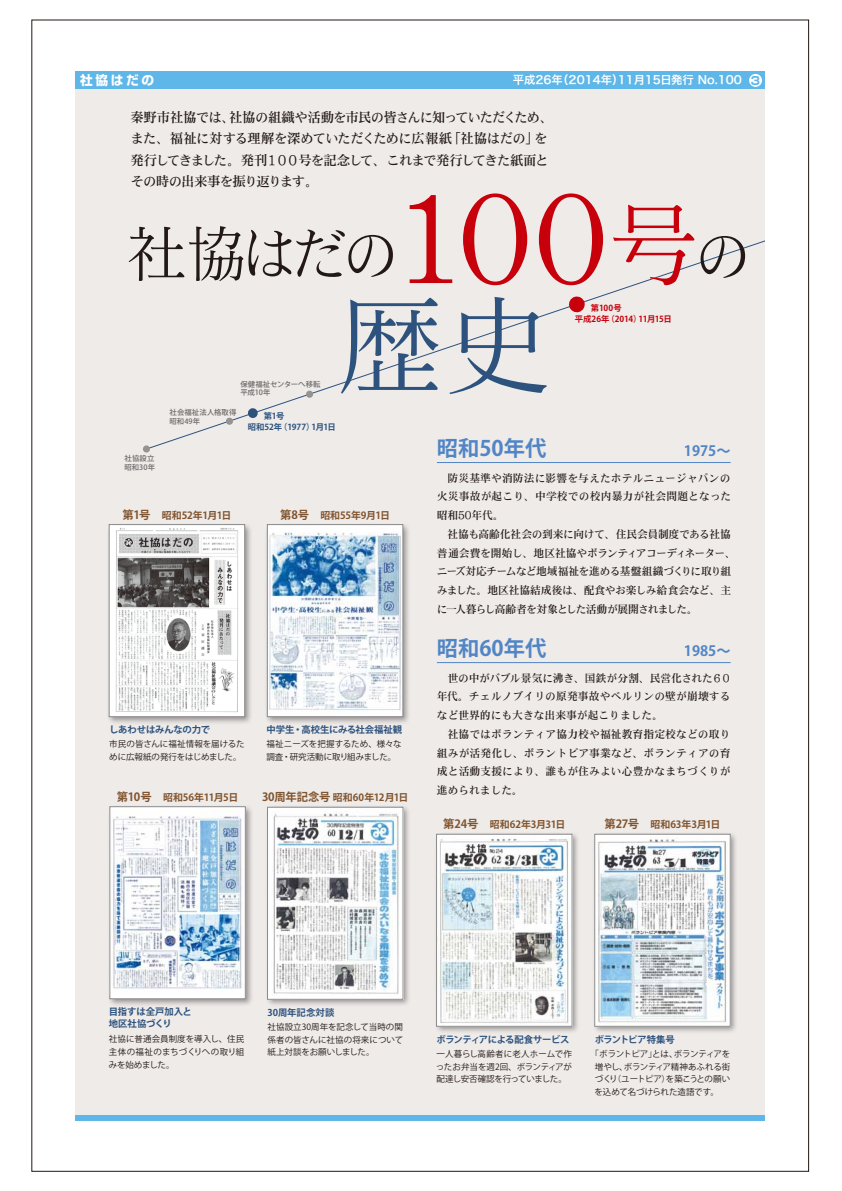
<style>
.page{position:relative;width:842px;height:1191px;background:#fff}
.page>*{position:absolute;margin:0;border:0;box-sizing:border-box;transform-origin:0 0}
.t1{font:145.8px "DF Mincho P Std W3";color:#c7000b}
.t2{font:107.1px "DF Mincho P Std W3";color:#2d527e}
.t3{font:59.5px "DF Mincho P Std W3";letter-spacing:-.125em;color:#221815}
.t4{font:700 21.3px "Koz Go Pro";color:#5185c5}
.t5{font:700 14.2px "Koz Go Pro";color:#5185c5}
.t6{font:13.4px/21.3px "DF Mincho P Std W5";letter-spacing:-.06em;color:#221815}
.t7{font:700 12.8px "Shin Go Pro";letter-spacing:.2em;color:#fff}
.t8{font:11.3px "Hira Kaku Pro W6";color:#fff}
.t9{font:10.8px/18.7px "DF Mincho P Std W5";letter-spacing:-.015em;color:#221815}
.t10{font:10.8px/18.7px "DF Mincho P Std W5";letter-spacing:.01em;color:#221815}
.t11{font:700 9.9px "Koz Go Pro";letter-spacing:-.02em;color:#80542e}
.t12{font:700 9.9px "Koz Go Pro";color:#80542e}
.t13{font:700 9.9px "Koz Go Pro";letter-spacing:-.04em;color:#80542e}
.t14{font:700 9.4px/12.2px "Koz Go Pro";letter-spacing:-.015em;color:#2d527e}
.t15{font:700 9.4px "Koz Go Pro";letter-spacing:-.045em;color:#2d527e}
.t16{font:700 9.4px "Koz Go Pro";letter-spacing:-.035em;color:#2d527e}
.t17{font:8.5px/12.8px "Koz Go Pro";color:#221815;text-align:justify}
.t18{font:700 8.3px/11px "Koz Go Pro";letter-spacing:-.025em;color:#c7000b}
.t19{font:700 8.3px "Koz Go Pro";letter-spacing:-.01em;color:#2d527e}
.t20{font:500 7.4px/8.8px "Koz Go Pro";letter-spacing:.01em;color:#6a6867}
.s1{font-family:"Shin Go Pro";font-weight:700;color:#5eb7e8}
.s2{font-size:89.3px}
.s3{font-size:59.5px;color:#221815}
.s4{font-size:11.3px}
</style>
<div class="page">
<div style="left:75px;top:85px;width:690px;height:1032px;background:#eeebe9"></div>
<img style="left:109px;top:806px;width:125px;height:199px">
<div style="left:110px;top:806px;width:135px;height:192px;background:#fff"></div>
<img style="left:112px;top:816px;width:122px;height:173px">
<img style="left:108px;top:524px;width:126px;height:199px">
<img style="left:234px;top:524px;width:207px;height:199px">
<img style="left:111px;top:526px;width:132px;height:189px">
<img style="left:561px;top:832px;width:175px;height:201px">
<img style="left:234px;top:806px;width:208px;height:227px">
<img style="left:269px;top:809px;width:132px;height:188px">
<img style="left:597px;top:836px;width:131px;height:188px">
<img style="left:438px;top:836px;width:132px;height:188px">
<img style="left:269px;top:526px;width:132px;height:189px">
<svg style="left:150px;top:240px;width:615px;height:209px"></svg>
<div style="left:75px;top:1115px;width:690px;height:6px;background:#5eb7e8"></div>
<div style="left:75px;top:72px;width:690px;height:17px;background:#5eb7e8"></div>
<div style="left:749px;top:74px;width:13px;height:13px;background:#fff;border-radius:50%"></div>
<svg style="left:247px;top:408px;width:11px;height:10px"></svg>
<svg style="left:306px;top:390px;width:7px;height:8px"></svg>
<svg style="left:143px;top:445px;width:7px;height:8px"></svg>
<svg style="left:226px;top:417px;width:7px;height:8px"></svg>
<svg style="left:568px;top:296px;width:17px;height:17px"></svg>
<hr style="left:437px;top:662px;width:294px;height:1px;background:#5185c5">
<hr style="left:437px;top:462px;width:294px;height:1px;background:#5185c5">
<div style="left:110px;top:806px;width:135px;height:193px;border:1px solid #898989"></div>
<div style="left:109px;top:524px;width:136px;height:193px;border:1px solid #898989"></div>
<div style="left:267px;top:524px;width:136px;height:193px;border:1px solid #898989"></div>
<div style="left:436px;top:834px;width:136px;height:192px;border:1px solid #898989"></div>
<div style="left:267px;top:807px;width:136px;height:192px;border:1px solid #898989"></div>
<h3 class="t7" style="left:80px;top:70px;width:75px">社協はだの</h3>
<h3 class="t8" style="left:513px;top:70px;width:249px">平成26年（2014年）11月15日発行 No.100 <span class="s1">3</span></h3>
<h3 class="t6" style="left:130px;top:106px;width:424px">秦野市社協では、社協の組織や活動を市民の皆さんに知っていただくため、また、福祉に対する理解を深めていただくために広報紙「社協はだの」を発行してきました。発刊１００号を記念して、これまで発行してきた紙面とその時の出来事を振り返ります。</h3>
<h3 class="t3" style="left:127px;top:222px;width:275px">社協はだの</h3>
<h1 class="t1" style="left:393px;top:154px;width:361px">100<span class="s2">号</span><span class="s3">の</span></h1>
<h2 class="t2" style="left:338px;top:288px;width:216px">歴史</h2>
<p class="t20" style="left:240px;top:380px;width:82px">保健福祉センターへ移転平成10年</p>
<p class="t19" style="left:248px;top:422px;width:90px">昭和52年（1977）1月1日</p>
<p class="t20" style="left:169px;top:408px;width:68px">社会福祉法人格取得昭和49年</p>
<p class="t19" style="left:264px;top:411px;width:22px">第1号</p>
<p class="t18" style="left:575px;top:303px;width:98px;text-indent:16px">第100号<br>平成26年（2014）11月15日</p>
<p class="t20" style="left:124px;top:454px;width:32px">社協設立昭和30年</p>
<p class="t11" style="left:122px;top:509px;width:110px"><span class="s4">第1号　</span>昭和52年1月1日</p>
<p class="t11" style="left:280px;top:509px;width:111px"><span class="s4">第8号　</span>昭和55年9月1日</p>
<p class="t14" style="left:109px;top:724px;width:102px">しあわせはみんなの力で</p>
<p class="t14" style="left:266px;top:724px;width:137px">中学生・高校生にみる社会福祉観</p>
<p class="t17" style="left:109px;top:738px;width:137px">市民の皆さんに福祉情報を届けるために広報紙の発行をはじめました。</p>
<p class="t17" style="left:266px;top:738px;width:137px">福祉ニーズを把握するため、様々な調査・研究活動に取り組みました。</p>
<p class="t13" style="left:117px;top:791px;width:123px"><span class="s4">第10号　</span>昭和56年11月5日</p>
<p class="t12" style="left:262px;top:791px;width:148px"><span class="s4">30周年記念号</span> 昭和60年12月1日</p>
<h3 class="t4" style="left:437px;top:434px;width:111px">昭和50年代</h3>
<h3 class="t5" style="left:684px;top:441px;width:48px">1975～</h3>
<p class="t9" style="left:437px;top:468px;width:301px">　防災基準や消防法に影響を与えたホテルニュージャパンの火災事故が起こり、中学校での校内暴力が社会問題となった昭和５０年代。<br>　社協も高齢化社会の到来に向けて、住民会員制度である社協普通会費を開始し、地区社協やボランティアコーディネーター、ニーズ対応チームなど地域福祉を進める基盤組織づくりに取り組みました。地区社協結成後は、配食やお楽しみ給食会など、主に一人暮らし高齢者を対象とした活動が展開されました。</p>
<h3 class="t4" style="left:437px;top:634px;width:111px">昭和60年代</h3>
<h3 class="t5" style="left:684px;top:641px;width:48px">1985～</h3>
<p class="t10" style="left:437px;top:668px;width:296px">　世の中がバブル景気に沸き、国鉄が分割、民営化された６０年代。チェルノブイリの原発事故やベルリンの壁が崩壊するなど世界的にも大きな出来事が起こりました。<br>　社協ではボランティア協力校や福祉教育指定校などの取り組みが活発化し、ボラントピア事業など、ボランティアの育成と活動支援により、誰もが住みよい心豊かなまちづくりが進められました。</p>
<p class="t11" style="left:443px;top:818px;width:124px"><span class="s4">第24号　</span>昭和62年3月31日</p>
<p class="t11" style="left:604px;top:818px;width:118px"><span class="s4">第27号　</span>昭和63年3月1日</p>
<p class="t14" style="left:109px;top:1006px;width:85px">目指すは全戸加入と地区社協づくり</p>
<p class="t17" style="left:109px;top:1033px;width:137px">社協に普通会員制度を導入し、住民主体の福祉のまちづくりへの取り組みを始めました。</p>
<p class="t14" style="left:267px;top:1006px;width:68px">30周年記念対談</p>
<p class="t17" style="left:267px;top:1020px;width:137px">社協設立30周年を記念して当時の関係者の皆さんに社協の将来について紙上対談をお願いしました。</p>
<p class="t15" style="left:436px;top:1033px;width:134px">ボランティアによる配食サービス</p>
<p class="t16" style="left:595px;top:1033px;width:82px">ボラントピア特集号</p>
<p class="t17" style="left:436px;top:1047px;width:138px">一人暮らし高齢者に老人ホームで作ったお弁当を週2回、ボランティアが配達し安否確認を行っていました。</p>
<p class="t17" style="left:594px;top:1047px;width:137px;text-indent:-4px">「ボラントピア」とは、ボランティアを増やし、ボランティア精神あふれる街づくり（ユートピア）を築こうとの願いを込めて名づけられた造語です。</p>
</div>
